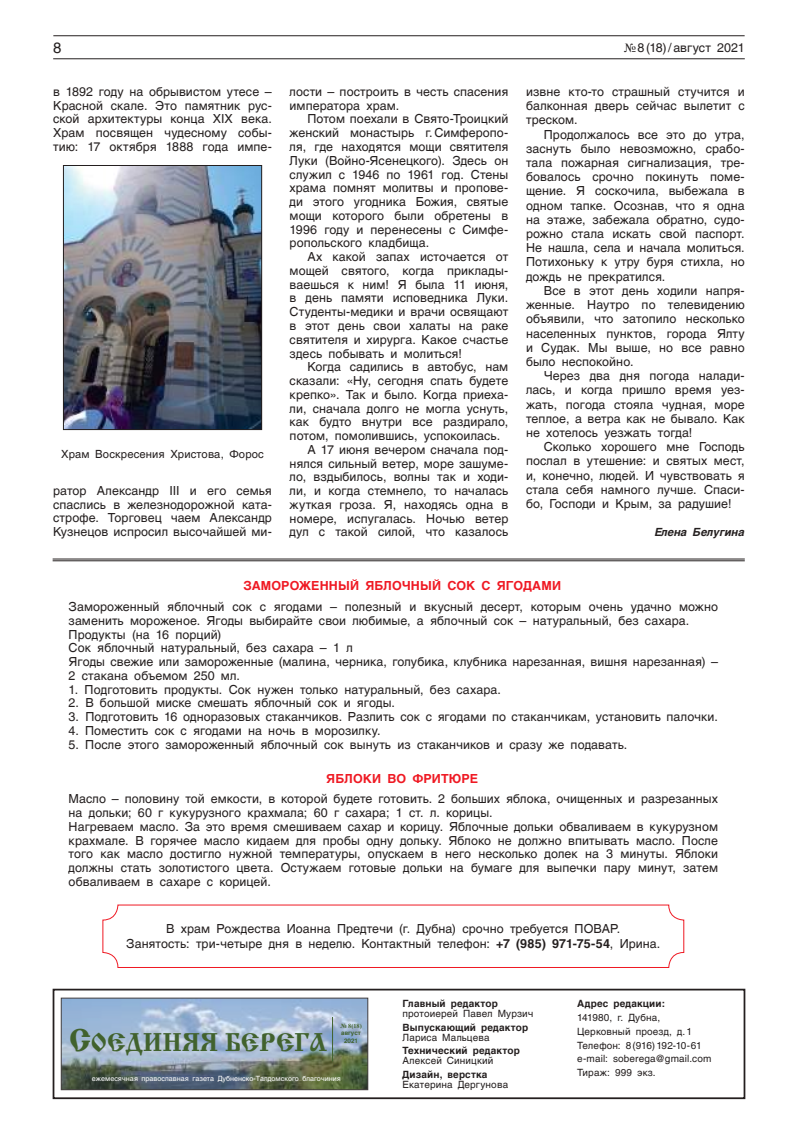
<style>
.page{position:relative;width:798px;height:1134px;background:#fff}
.page>*{position:absolute;margin:0;border:0;box-sizing:border-box;transform-origin:0 0}
.t1{font:26.62px "Cyrillic Old";color:#41622d}
.t2{font:15px "AG Helvetica Cyr Roman";color:#241f1f}
.t3{font:12.5px/13.8px "AG Helvetica Cyr Roman";letter-spacing:.005em;color:#241f1f;text-align:justify}
.t4{font:700 12.5px "AG Helvetica Cyr";letter-spacing:.01em;color:#ef1923}
.t5{font:11.25px "AG Helvetica Cyr Roman";letter-spacing:.01em;color:#241f1f}
.t6{font:italic 700 11.25px "AG Helvetica Cyr";color:#241f1f}
.t7{font:10px/13.8px "AG Helvetica Cyr Roman";letter-spacing:.015em;color:#241f1f}
.t8{font:700 10px "AG Helvetica Cyr";letter-spacing:.015em;color:#241f1f}
.t9{font:7.25px "AG Helvetica Cyr Roman";color:#fff}
.t10{font:700 6.25px/7.5px "AG Helvetica Cyr";color:#41622d;text-align:center}
.t11{font:700 6.25px "Times New Roman";color:#41622d}
.s1{font-family:"Times New Roman"}
.s2{font-family:"AG Helvetica Cyr";font-weight:700}
.s3{font-size:33.25px}
</style>
<div class="page">
<hr style="left:53px;top:58px;width:691px;height:1px;background:#241f1f">
<hr style="left:53px;top:35px;width:691px;height:1px;background:#241f1f">
<div style="left:53px;top:989px;width:692px;height:110px;border:2px solid #241f1f"></div>
<img style="left:63px;top:1000px;width:303px;height:88px">
<div style="left:61px;top:998px;width:307px;height:92px;border:1px solid #241f1f"></div>
<hr style="left:332px;top:1017px;width:1px;height:44px;background:#41622d">
<img style="left:65px;top:167px;width:195px;height:261px">
<div style="left:63px;top:165px;width:199px;height:265px;border:1px solid #241f1f"></div>
<hr style="left:53px;top:560px;width:691px;height:1px;background:#241f1f">
<hr style="left:53px;top:559px;width:691px;height:1px;background:#241f1f">
<div style="left:102px;top:904px;width:582px;height:64px;border:1px solid #ef1923;border-radius:15px"></div>
<p class="t2" style="left:53px;top:39px;width:10px">8</p>
<p class="t3" style="left:623px;top:41px;width:122px"><span class="s1">№</span> 8(18)/август 2021</p>
<p class="t3" style="left:53px;top:85px;width:220px">в 1892 году на обрывистом утесе – Красной скале. Это памятник рус&shy;ской архитектуры конца XIX века.<br>Храм посвящен чудесному собы&shy;тию: 17 октября 1888 года импе-</p>
<p class="t5" style="left:61px;top:448px;width:204px">Храм Воскресения Христова, Форос</p>
<p class="t3" style="left:53px;top:484px;width:220px">ратор Александр III и его семья спаслись в железнодорожной ката&shy;строфе. Торговец чаем Александр Кузнецов испросил высочайшей ми-</p>
<p class="t3" style="left:289px;top:85px;width:220px">лости – построить в честь спасения императора храм.</p>
<p class="t3" style="left:289px;top:112px;width:220px;text-indent:18px">Потом поехали в Свято-Троицкий женский монастырь г.Симферопо&shy;ля, где находятся мощи святителя Луки (Войно-Ясенецкого). Здесь он служил с 1946 по 1961 год. Стены храма помнят молитвы и пропове&shy;ди этого угодника Божия, святые мощи которого были обретены в 1996 году и перенесены с Симфе&shy;ропольского кладбища.</p>
<p class="t3" style="left:289px;top:250px;width:220px;text-indent:18px">Ах какой запах источается от мощей святого, когда приклады&shy;ваешься к ним! Я была 11 июня, в день памяти исповедника Луки.<br>Студенты-медики и врачи освящают в этот день свои халаты на раке святителя и хирурга. Какое счастье здесь побывать и молиться!</p>
<p class="t3" style="left:307px;top:360px;width:202px">Когда садились в автобус, нам</p>
<p class="t3" style="left:289px;top:374px;width:220px">сказали: «Ну, сегодня спать будете</p>
<p class="t3" style="left:289px;top:388px;width:220px">крепко». Так и было. Когда приеха-</p>
<p class="t3" style="left:289px;top:401px;width:220px">ли, сначала долго не могла уснуть,</p>
<p class="t3" style="left:289px;top:415px;width:220px">как будто внутри все раздирало,</p>
<p class="t3" style="left:289px;top:429px;width:212px">потом, помолившись, успокоилась.</p>
<p class="t3" style="left:307px;top:443px;width:202px">А 17 июня вечером сначала под-</p>
<p class="t3" style="left:289px;top:456px;width:220px">нялся сильный ветер, море зашуме-</p>
<p class="t3" style="left:289px;top:470px;width:220px">ло, вздыбилось, волны так и ходи-</p>
<p class="t3" style="left:289px;top:484px;width:220px">ли, и когда стемнело, то началась</p>
<p class="t3" style="left:289px;top:498px;width:220px">жуткая гроза. Я, находясь одна в</p>
<p class="t3" style="left:289px;top:512px;width:220px">номере, испугалась. Ночью ветер</p>
<p class="t3" style="left:289px;top:525px;width:220px">дул с такой силой, что казалось</p>
<p class="t3" style="left:526px;top:85px;width:220px;line-height:14.2px">извне кто-то страшный стучится и балконная дверь сейчас вылетит с треском.</p>
<p class="t3" style="left:526px;top:127px;width:220px;line-height:14.2px;text-indent:18px">Продолжалось все это до утра, заснуть было невозможно, срабо&shy;тала пожарная сигнализация, тре&shy;бовалось срочно покинуть поме&shy;щение. Я соскочила, выбежала в одном тапке. Осознав, что я одна на этаже, забежала обратно, судо&shy;рожно стала искать свой паспорт.<br>Не нашла, села и начала молиться.<br>Потихоньку к утру буря стихла, но дождь не прекратился.</p>
<p class="t3" style="left:526px;top:283px;width:220px;line-height:14.2px;text-indent:18px">Все в этот день ходили напря&shy;женные. Наутро по телевидению объявили, что затопило несколько населенных пунктов, города Ялту и Судак. Мы выше, но все равно было неспокойно.</p>
<p class="t3" style="left:526px;top:369px;width:220px;line-height:14.2px;text-indent:18px">Через два дня погода налади&shy;лась, и когда пришло время уез&shy;жать, погода стояла чудная, море теплое, а ветра как не бывало. Как не хотелось уезжать тогда!</p>
<p class="t3" style="left:526px;top:440px;width:220px;line-height:14.2px;text-indent:18px">Сколько хорошего мне Господь послал в утешение: и святых мест, и, конечно, людей. И чувствовать я стала себя намного лучше. Спаси&shy;бо, Господи и Крым, за радушие!</p>
<p class="t6" style="left:653px;top:526px;width:92px">Eлена Белугина</p>
<p class="t4" style="left:243px;top:579px;width:319px">ЗАМОРОЖЕННЫЙ ЯБЛОЧНЫЙ СОК С ЯГОДАМИ</p>
<p class="t3" style="left:69px;top:600px;width:650px;text-align:left">Замороженный яблочный сок с ягодами – полезный и вкусный десерт, которым очень удачно можно заменить мороженое. Ягоды выбирайте свои любимые, а яблочный сок – натуральный, без сахара.<br>Продукты (на 16 порций)<br>Сок яблочный натуральный, без сахара – 1 л<br>Ягоды свежие или замороженные (малина, черника, голубика, клубника нарезанная, вишня нарезанная) – 2 стакана объемом 250 мл.</p>
<p class="t3" style="left:69px;top:682px;width:433px">1. Подготовить продукты. Сок нужен только натуральный, без сахара.</p>
<p class="t3" style="left:69px;top:696px;width:327px">2. В большой миске смешать яблочный сок и ягоды.</p>
<p class="t3" style="left:69px;top:710px;width:650px">3. Подготовить 16 одноразовых стаканчиков. Разлить сок с ягодами по стаканчикам, установить палочки.</p>
<p class="t3" style="left:69px;top:724px;width:313px">4. Поместить сок с ягодами на ночь в морозилку.</p>
<p class="t3" style="left:69px;top:737px;width:560px">5. После этого замороженный яблочный сок вынуть из стаканчиков и сразу же подавать.</p>
<p class="t4" style="left:326px;top:771px;width:153px">ЯБЛОКИ ВО ФРИТЮРЕ</p>
<p class="t3" style="left:69px;top:792px;width:650px;text-align:left">Масло – половину той емкости, в которой будете готовить. 2 больших яблока, очищенных и разрезанных на дольки; 60 г кукурузного крахмала; 60 г сахара; 1 ст. л. корицы.<br>Нагреваем масло. За это время смешиваем сахар и корицу. Яблочные дольки обваливаем в кукурузном крахмале. В горячее масло кидаем для пробы одну дольку. Яблоко не должно впитывать масло. После того как масло достигло нужной температуры, опускаем в него несколько долек на 3 минуты. Яблоки должны стать золотистого цвета. Остужаем готовые дольки на бумаге для выпечки пару минут, затем обваливаем в сахаре с корицей.</p>
<p class="t3" style="left:126px;top:921px;width:535px;line-height:15px;text-align:center">В храм Рождества Иоанна Предтечи (г. Дубна) срочно требуется ПОВАР.<br>Занятость: три-четыре дня в неделю. Контактный телефон: <span class="s2">+7 (985) 971-75-54</span>, Ирина.</p>
<h1 class="t1" style="left:69px;top:1028px;width:259px"><span class="s3">С</span>ОЕДИНЯЯ БЕРЕГА</h1>
<p class="t11" style="left:340px;top:1021px;width:23px">№ 8(18)</p>
<p class="t10" style="left:341px;top:1029px;width:21px">август<br>2021</p>
<p class="t9" style="left:92px;top:1075px;width:250px">ежемесячная православная газета Дубненско-Талдомского благочиния</p>
<p class="t8" style="left:402px;top:998px;width:97px">Главный редактор</p>
<p class="t7" style="left:402px;top:1007px;width:132px">протоиерей Павел Мурзич</p>
<p class="t8" style="left:402px;top:1022px;width:127px">Выпускающий редактор</p>
<p class="t7" style="left:402px;top:1030px;width:88px">Лариса Мальцева</p>
<p class="t8" style="left:402px;top:1045px;width:119px">Технический редактор</p>
<p class="t7" style="left:402px;top:1054px;width:92px">Алексей Синицкий</p>
<p class="t8" style="left:402px;top:1069px;width:86px">Дизайн, верстка</p>
<p class="t7" style="left:402px;top:1078px;width:107px">Екатерина Дергунова</p>
<p class="t8" style="left:577px;top:998px;width:89px">Адрес редакции:</p>
<p class="t7" style="left:577px;top:1011px;width:136px">141980, г. Дубна,<br>Церковный проезд, д.1<br>Телефон: 8(916)192-10-61 e-mail: soberega@gmail.com<br>Тираж: 999 экз.</p>
</div>
